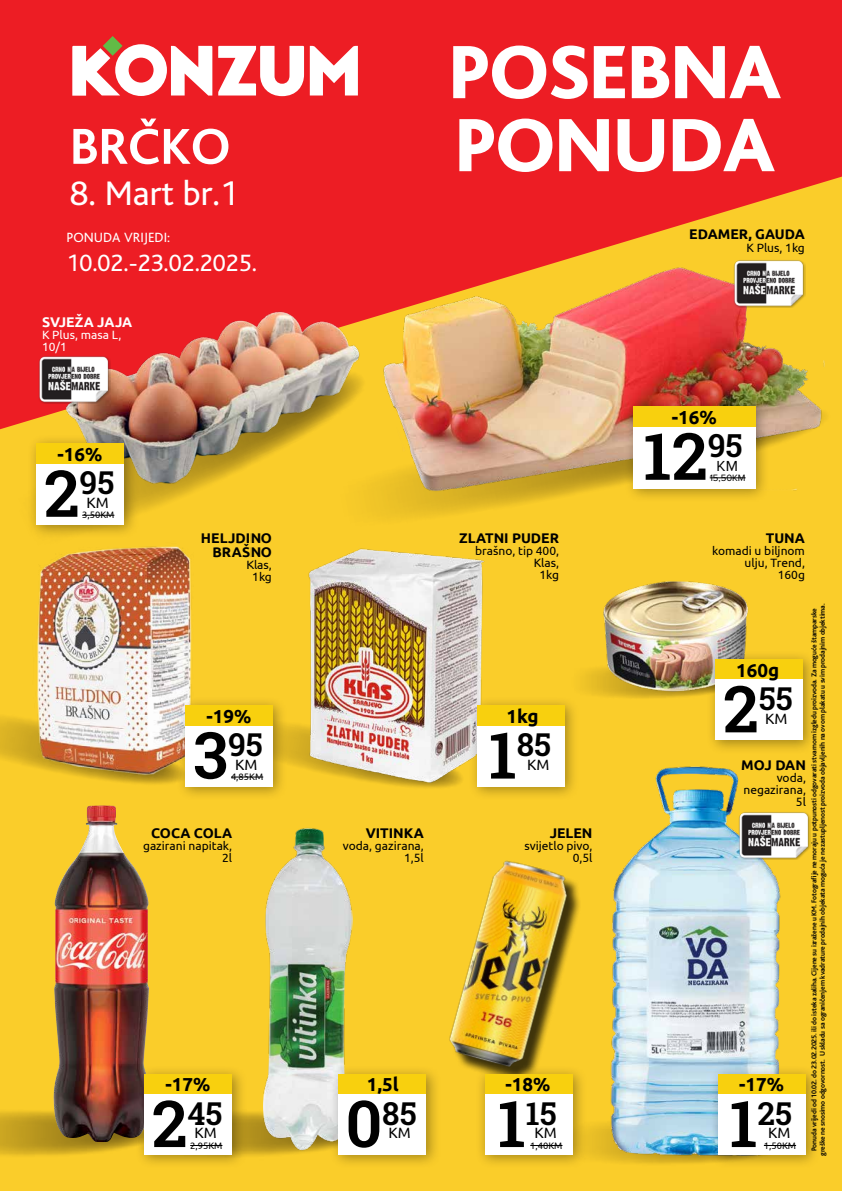
<style>
.page{position:relative;width:842px;height:1191px;background:#facd2a}
.page>*{position:absolute;margin:0;border:0;box-sizing:border-box;transform-origin:0 0}
.t1{font:79px/73px "Konzum Heavy HRX";color:#fff}
.t2{font:65.2px "Roboto Slab";color:#000}
.t3{font:64.7px "Roboto Slab";color:#000}
.t4{font:52.9px "Konzum Bold HRX";color:#fff}
.t5{font:35.6px "Konzum Regular HRX";color:#fff}
.t6{font:31.8px "Roboto Slab";color:#000}
.t7{font:24.7px "Konzum Regular HRX";color:#fff}
.t8{font:700 18.9px "Ubuntu";color:#000}
.t9{font:700 18.8px "Ubuntu";color:#000}
.t10{font:15.1px "Proxima Nova";color:#000}
.t11{font:700 14px/14px "Ubuntu";color:#000;text-align:right}
.t12{font:14px "Konzum Regular HRX";color:#fff}
.t13{font:700 14px "Ubuntu";letter-spacing:-.005em;color:#fff}
.t14{font:12px/12px "Ubuntu";color:#000;text-align:right}
.t15{font:12px/12px "Ubuntu";color:#fff}
.t16{font:9.5px "Proxima Nova";color:#000}
.t17{font:9.4px "Ubuntu";color:#000}
.t18{font:7.3px/8.6px "Konzum Bold HRX";letter-spacing:-.02em;color:#000;text-align:center}
.s1{font-size:64.7px}
</style>
<div class="page">
<div style="left:0;top:0;width:842px;height:299px;background:#ed1d24"></div>
<svg style="left:218px;top:46px;width:86px;height:50px;background:#f8adb0"></svg>
<svg style="left:310px;top:46px;width:48px;height:49px;background:#f9b4b6"></svg>
<svg style="left:72px;top:36px;width:140px;height:60px;background:#f39a9a"></svg>
<img style="left:0;top:299px;width:364px;height:213px">
<img style="left:66px;top:309px;width:298px;height:181px">
<img style="left:283px;top:346px;width:229px;height:171px">
<img style="left:364px;top:257px;width:462px;height:247px">
<img style="left:53px;top:816px;width:96px;height:326px">
<img style="left:131px;top:1088px;width:149px;height:68px">
<img style="left:264px;top:828px;width:89px;height:326px">
<img style="left:603px;top:766px;width:178px;height:399px">
<img style="left:602px;top:581px;width:147px;height:115px">
<img style="left:288px;top:548px;width:197px;height:240px">
<img style="left:0;top:717px;width:176px;height:99px">
<img style="left:32px;top:546px;width:160px;height:234px">
<img style="left:449px;top:860px;width:131px;height:210px">
<div style="left:27px;top:434px;width:112px;height:105px;background:#000;opacity:.35"></div>
<div style="left:37px;top:444px;width:87px;height:47px;background:#f8d00e"></div>
<div style="left:37px;top:464px;width:87px;height:61px;background:#fff"></div>
<hr style="left:82px;top:515px;width:32px;height:1px;background:#000">
<div style="left:176px;top:696px;width:112px;height:105px;background:#000;opacity:.35"></div>
<div style="left:185px;top:705px;width:88px;height:48px;background:#f8d00e"></div>
<div style="left:185px;top:725px;width:88px;height:61px;background:#fff"></div>
<hr style="left:231px;top:776px;width:32px;height:1px;background:#000">
<div style="left:135px;top:1064px;width:112px;height:105px;background:#000;opacity:.35"></div>
<div style="left:145px;top:1074px;width:87px;height:47px;background:#f8d00e"></div>
<div style="left:145px;top:1094px;width:87px;height:61px;background:#fff"></div>
<hr style="left:190px;top:1145px;width:32px;height:1px;background:#000">
<div style="left:475px;top:1064px;width:112px;height:105px;background:#000;opacity:.35"></div>
<div style="left:485px;top:1074px;width:87px;height:47px;background:#f8d00e"></div>
<div style="left:485px;top:1094px;width:87px;height:61px;background:#fff"></div>
<hr style="left:530px;top:1145px;width:32px;height:1px;background:#000">
<div style="left:709px;top:1064px;width:111px;height:105px;background:#000;opacity:.35"></div>
<div style="left:718px;top:1074px;width:88px;height:47px;background:#f8d00e"></div>
<div style="left:718px;top:1094px;width:88px;height:61px;background:#fff"></div>
<hr style="left:764px;top:1145px;width:32px;height:1px;background:#000">
<div style="left:329px;top:1064px;width:112px;height:105px;background:#000;opacity:.35"></div>
<div style="left:338px;top:1074px;width:88px;height:47px;background:#f8d00e"></div>
<div style="left:338px;top:1094px;width:88px;height:61px;background:#fff"></div>
<div style="left:468px;top:696px;width:111px;height:105px;background:#000;opacity:.35"></div>
<div style="left:477px;top:705px;width:88px;height:48px;background:#f8d00e"></div>
<div style="left:477px;top:725px;width:88px;height:61px;background:#fff"></div>
<div style="left:706px;top:650px;width:111px;height:104px;background:#000;opacity:.35"></div>
<div style="left:715px;top:659px;width:88px;height:47px;background:#f8d00e"></div>
<div style="left:715px;top:679px;width:88px;height:61px;background:#fff"></div>
<div style="left:623px;top:397px;width:147px;height:106px;background:#000;opacity:.35"></div>
<div style="left:633px;top:406px;width:122px;height:48px;background:#f8d00e"></div>
<div style="left:633px;top:427px;width:122px;height:61px;background:#fff"></div>
<hr style="left:710px;top:477px;width:35px;height:1px;background:#000">
<img style="left:734px;top:260px;width:72px;height:48px">
<img style="left:39px;top:355px;width:72px;height:48px">
<img style="left:739px;top:812px;width:72px;height:48px">
<h3 class="t4" style="left:70px;top:119px;width:162px">BRČKO</h3>
<h3 class="t5" style="left:70px;top:175px;width:170px">8. Mart br.1</h3>
<h3 class="t12" style="left:67px;top:230px;width:105px">PONUDA VRIJEDI:</h3>
<h3 class="t7" style="left:67px;top:250px;width:192px">10.02.-23.02.2025.</h3>
<h3 class="t13" style="left:42px;top:314px;width:92px">SVJEŽA JAJA</h3>
<h3 class="t15" style="left:42px;top:328px;width:81px">K Plus, masa L,<br>10/1</h3>
<h3 class="t9" style="left:58px;top:443px;width:46px">-16%</h3>
<h3 class="t3" style="left:44px;top:449px;width:37px">2</h3>
<h3 class="t6" style="left:80px;top:461px;width:36px">95<sub>KM</sub></h3>
<p class="t17" style="left:82px;top:509px;width:34px">3,50KM</p>
<h3 class="t11" style="left:201px;top:530px;width:72px">HELJDINO<br>BRAŠNO</h3>
<h3 class="t14" style="left:246px;top:558px;width:27px;text-align:center">Klas,<br>1kg</h3>
<h3 class="t9" style="left:206px;top:705px;width:46px">-19%</h3>
<h3 class="t3" style="left:193px;top:710px;width:37px">3</h3>
<h3 class="t6" style="left:228px;top:723px;width:36px">95<sub>KM</sub></h3>
<p class="t17" style="left:231px;top:771px;width:34px">4,85KM</p>
<h3 class="t11" style="left:151px;top:825px;width:82px">COCA COLA</h3>
<h3 class="t14" style="left:143px;top:839px;width:91px">gazirani napitak,<br>2l</h3>
<h3 class="t9" style="left:166px;top:1073px;width:46px">-17%</h3>
<h3 class="t3" style="left:152px;top:1079px;width:37px">2</h3>
<h3 class="t6" style="left:187px;top:1091px;width:37px">45<sub>KM</sub></h3>
<p class="t17" style="left:190px;top:1139px;width:34px">2,95KM</p>
<h1 class="t1" style="left:449px;top:37px;width:334px">POSEBNA<br>PONUDA</h1>
<h3 class="t11" style="left:689px;top:227px;width:117px">EDAMER, GAUDA</h3>
<h3 class="t14" style="left:746px;top:241px;width:60px">K Plus, 1kg</h3>
<h3 class="t8" style="left:672px;top:406px;width:47px">-16%</h3>
<h2 class="t2" style="left:643px;top:411px;width:66px">12</h2>
<h3 class="t10" style="left:708px;top:455px;width:36px">KM<sup>95</sup></h3>
<h3 class="t16" style="left:710px;top:471px;width:37px">15,50KM</h3>
<h3 class="t11" style="left:459px;top:530px;width:101px">ZLATNI PUDER</h3>
<h3 class="t14" style="left:475px;top:544px;width:85px">brašno, tip 400,<br>Klas,<br>1kg</h3>
<h3 class="t11" style="left:766px;top:530px;width:41px">TUNA</h3>
<h3 class="t14" style="left:712px;top:544px;width:94px">komadi u biljnom ulju, Trend,<br>160g</h3>
<h3 class="t11" style="left:366px;top:825px;width:60px">VITINKA</h3>
<h3 class="t14" style="left:343px;top:839px;width:82px">voda, gazirana,<br>1,5l</h3>
<h3 class="t9" style="left:507px;top:705px;width:34px">1kg</h3>
<h3 class="t6" style="left:489px;top:723px;width:64px"><span class="s1">1</span>85<sub>KM</sub></h3>
<h3 class="t11" style="left:550px;top:825px;width:44px">JELEN</h3>
<h3 class="t14" style="left:524px;top:839px;width:70px">svijetlo pivo,<br>0,5l</h3>
<h3 class="t9" style="left:367px;top:1073px;width:33px">1,5l</h3>
<h3 class="t6" style="left:345px;top:1091px;width:73px"><span class="s1">0</span>85<sub>KM</sub></h3>
<h3 class="t9" style="left:506px;top:1073px;width:46px">-18%</h3>
<h3 class="t3" style="left:498px;top:1079px;width:30px">1</h3>
<h3 class="t6" style="left:526px;top:1091px;width:32px">15<sub>KM</sub></h3>
<p class="t17" style="left:530px;top:1139px;width:34px">1,40KM</p>
<p class="t18" style="left:810px;top:1155px;width:554px;rotate:-90deg">Ponuda vrijedi od 10.02. do 23.02.2025. ili do isteka zaliha. Cijene su izražene u KM. Fotografije ne moraju u potpunosti odgovarati stvarnom izgledu proizvoda. Za moguće štamparske greške ne snosimo odgovornost. U skladu sa ograničenjem kvadrature prodajnih objekata moguća je nezastupljenost proizvoda objavljenih na ovom plakatu u svim prodajnim objektima.</p>
<h3 class="t9" style="left:736px;top:658px;width:45px">160g</h3>
<h3 class="t6" style="left:723px;top:676px;width:71px"><span class="s1">2</span>55<sub>KM</sub></h3>
<h3 class="t11" style="left:741px;top:757px;width:66px">MOJ DAN</h3>
<h3 class="t14" style="left:743px;top:771px;width:64px">voda, negazirana,<br>5l</h3>
<h3 class="t9" style="left:739px;top:1073px;width:46px">-17%</h3>
<h3 class="t3" style="left:729px;top:1079px;width:30px">1</h3>
<h3 class="t6" style="left:757px;top:1091px;width:36px">25<sub>KM</sub></h3>
<p class="t17" style="left:764px;top:1139px;width:34px">1,50KM</p>
</div>
